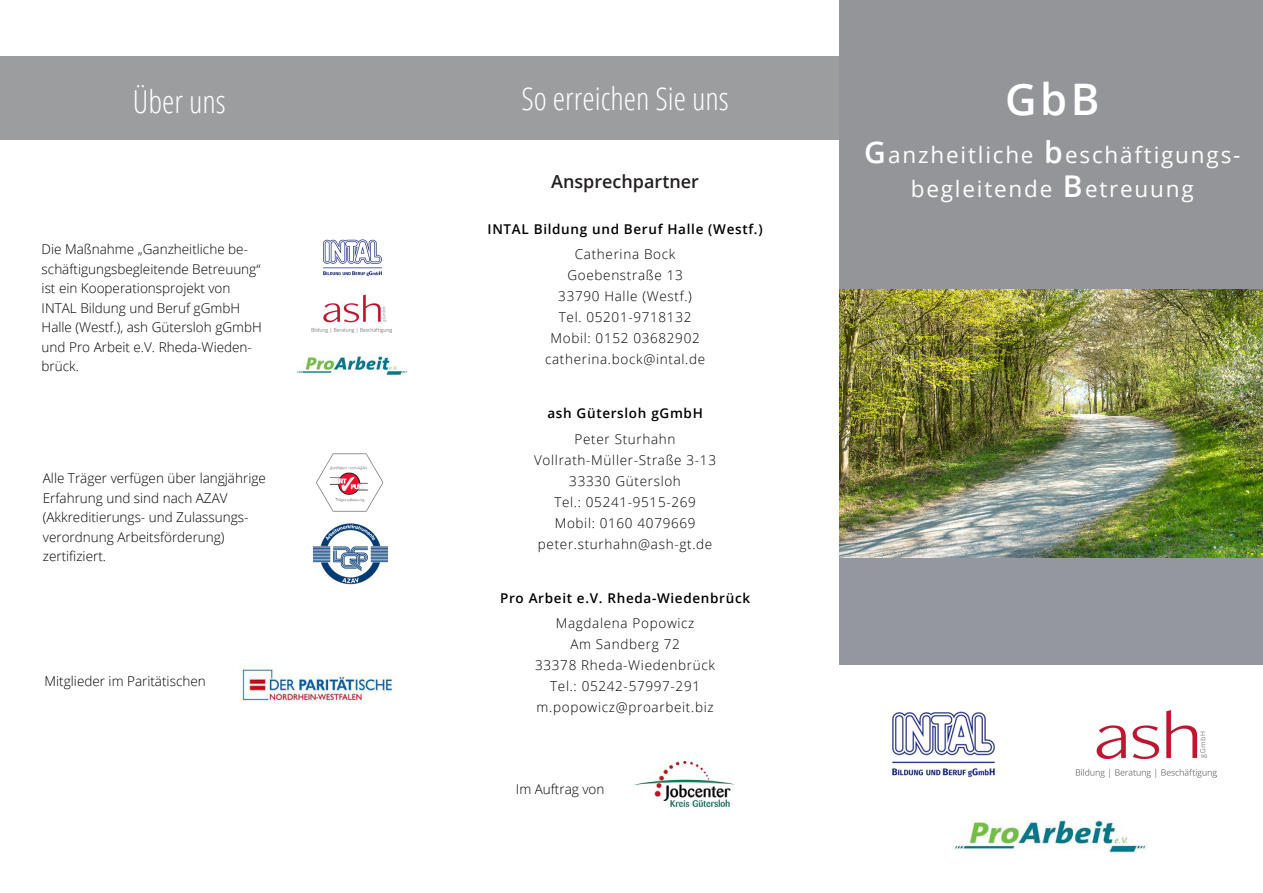
<style>
.page{position:relative;width:1263px;height:893px;background:#fff}
.page>*{position:absolute;margin:0;border:0;box-sizing:border-box;transform-origin:0 0}
.Fließtext{font:600 43.5px "Open Sans";color:#fff}
.Überschrift_1{font:300 condensed 31.5px "Open Sans";color:#fff}
.t1{font:300 condensed 27px "Open Sans";letter-spacing:.24em;color:#fff}
.Fließtext-2{font:22.5px/34.5px "Open Sans";letter-spacing:.08em;color:#fff;text-align:center}
.Überschrift_7__Semib{font:600 18px "Open Sans";color:#231f20}
.Fließtext_1__9_pt{font:300 13.5px/19.5px "Open Sans";color:#000}
.Überschrift_7__Semib-2{font:300 13.5px/21px "Open Sans";letter-spacing:.05em;color:#000;text-align:center}
.Überschrift_7__Semib-3{font:600 13.5px "Open Sans";letter-spacing:.05em;color:#000}
.s1{font-weight:600;font-size:30px}
</style>
<div class="page">
<div style="left:0;top:56px;width:840px;height:84px;background:#9c9d9f"></div>
<div style="left:840px;top:0;width:423px;height:289px;background:#939598"></div>
<img style="left:634px;top:761px;width:100px;height:46px">
<img style="left:314px;top:523px;width:73px;height:62px">
<img style="left:953px;top:820px;width:193px;height:34px">
<div style="left:840px;top:557px;width:423px;height:108px;background:#95979e"></div>
<img style="left:840px;top:289px;width:423px;height:268px">
<img style="left:297px;top:356px;width:110px;height:19px">
<img style="left:239px;top:664px;width:154px;height:38px">
<img style="left:1076px;top:710px;width:141px;height:67px">
<img style="left:312px;top:294px;width:79px;height:38px">
<img style="left:323px;top:239px;width:59px;height:38px">
<img style="left:892px;top:711px;width:103px;height:67px">
<img style="left:316px;top:453px;width:68px;height:58px">
<p class="Überschrift_1" style="left:133px;top:80px;width:94px">Über uns</p>
<p class="Überschrift_1" style="left:521px;top:77px;width:209px">So erreichen Sie uns</p>
<p class="Fließtext" style="left:1005px;top:70px;width:96px">GbB</p>
<p class="Fließtext-2" style="left:864px;top:137px;width:378px"><span class="s1">G</span>anzheitliche <span class="s1">b</span>eschäftigungs&shy;begleitende <span class="s1">B</span>etreuung</p>
<p class="Überschrift_7__Semib" style="left:551px;top:169px;width:149px">Ansprechpartner</p>
<p class="Überschrift_7__Semib-3" style="left:488px;top:219px;width:277px">INTAL Bildung und Beruf Halle (Westf.)</p>
<p class="Überschrift_7__Semib-2" style="left:545px;top:243px;width:162px">Catherina Bock<br>Goebenstraße 13<br>33790 Halle (Westf.)<br>Tel. 05201-9718132<br>Mobil: 0152 03682902 catherina.bock@intal.de</p>
<h3 class="t1" style="left:928px;top:166px;width:249px">Gütersloh gGmbH</h3>
<p class="Fließtext_1__9_pt" style="left:42px;top:239px;width:222px">Die Maßnahme „Ganzheitliche be&shy;schäftigungsbegleitende Betreuung“ ist ein Kooperationsprojekt von<br>INTAL Bildung und Beruf gGmbH<br>Halle (Westf.), ash Gütersloh gGmbH und Pro Arbeit e.V. Rheda-Wieden&shy;brück.</p>
<p class="Fließtext_1__9_pt" style="left:43px;top:468px;width:225px">Alle Träger verfügen über langjährige<br>Erfahrung und sind nach AZAV (Akkreditierungs- und Zulassungs&shy;verordnung Arbeitsförderung) zertifiziert.</p>
<p class="Fließtext_1__9_pt" style="left:45px;top:671px;width:163px">Mitglieder im Paritätischen</p>
<p class="Überschrift_7__Semib-3" style="left:547px;top:404px;width:157px">ash Gütersloh gGmbH</p>
<p class="Überschrift_7__Semib-2" style="left:534px;top:428px;width:183px">Peter Sturhahn<br>Vollrath-Müller-Straße 3-13<br>33330 Gütersloh<br>Tel.: 05241-9515-269<br>Mobil: 0160 4079669 peter.sturhahn@ash-gt.de</p>
<p class="Überschrift_7__Semib-3" style="left:500px;top:589px;width:251px">Pro Arbeit e.V. Rheda-Wiedenbrück</p>
<p class="Überschrift_7__Semib-2" style="left:535px;top:613px;width:181px">Magdalena Popowicz<br>Am Sandberg 72<br>33378 Rheda-Wiedenbrück<br>Tel.: 05242-57997-291 m.popowicz@proarbeit.biz</p>
<p class="Fließtext_1__9_pt" style="left:516px;top:779px;width:90px">Im Auftrag von</p>
</div>
